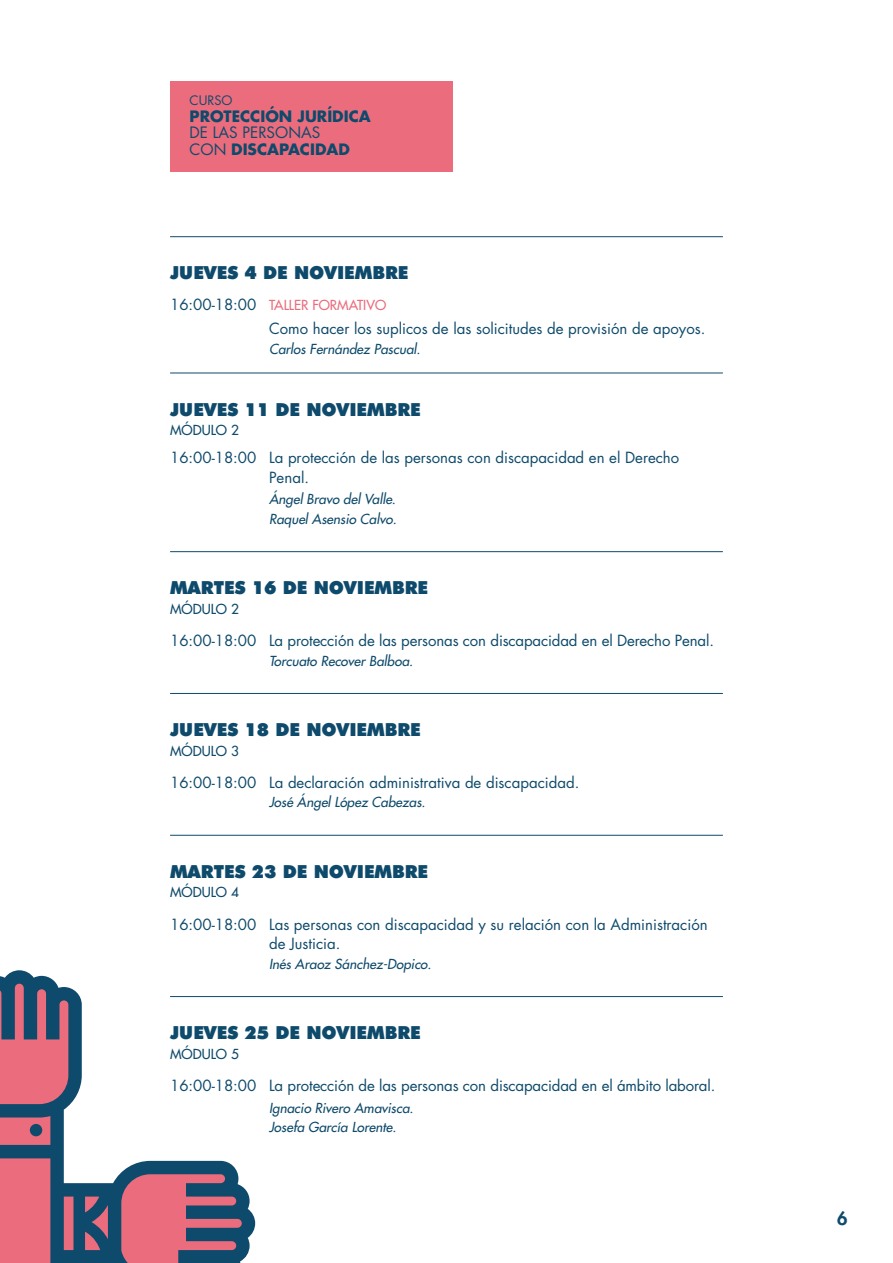
<style>
.page{position:relative;width:893px;height:1263px;background:#fff}
.page>*{position:absolute;margin:0;border:0;box-sizing:border-box;transform-origin:0 0}
.dia{font:900 18px "Futura BT";color:#0e4a6b}
.t1{font:800 18px "Futura";color:#0e4a6b}
.t2{font:15.3px/16.5px "Futura";color:#0e4a6b}
.t3{font:700 15.3px "Futura";color:#0e4a6b}
.cuerpo2{font:15px/19.5px "Futura";color:#0e4a6b}
.cuerpo2-2{font:italic 13.5px "Futura";color:#0e4a6b}
.dia-2{font:13.5px "Futura";color:#0e4a6b}
.cuerpo2-3{font:13.5px "Futura";color:#eb6d7d}
.t4{font:12.75px "Futura";color:#0e4a6b}
.s1{font-weight:700}
.s2{font-size:15px;color:#0e4a6b}
</style>
<div class="page">
<div style="left:170px;top:81px;width:282px;height:90px;background:#eb6d7d"></div>
<hr style="left:170px;top:236px;width:553px;height:1px;background:#0e4a6b">
<hr style="left:170px;top:373px;width:553px;height:1px;background:#0e4a6b">
<hr style="left:170px;top:551px;width:553px;height:1px;background:#0e4a6b">
<hr style="left:170px;top:693px;width:553px;height:1px;background:#0e4a6b">
<hr style="left:170px;top:835px;width:553px;height:1px;background:#0e4a6b">
<hr style="left:170px;top:996px;width:553px;height:1px;background:#0e4a6b">
<svg style="left:0;top:970px;width:263px;height:293px"></svg>
<p class="t4" style="left:190px;top:92px;width:44px">CURSO</p>
<p class="t3" style="left:190px;top:106px;width:183px">PROTECCIÓN JURÍDICA</p>
<p class="t2" style="left:190px;top:124px;width:162px">DE LAS PERSONAS<br>CON <span class="s1">DISCAPACIDAD</span></p>
<p class="dia" style="left:170px;top:262px;width:240px">JUEVES 4 DE NOVIEMBRE</p>
<p class="cuerpo2-3" style="left:170px;top:297px;width:218px"><span class="s2">16:00-18:00</span> TALLER FORMATIVO</p>
<p class="cuerpo2" style="left:269px;top:319px;width:438px">Como hacer los suplicos de las solicitudes de provisión de apoyos.</p>
<p class="cuerpo2-2" style="left:269px;top:340px;width:153px">Carlos Fernández Pascual.</p>
<p class="dia" style="left:170px;top:398px;width:252px">JUEVES 11 DE NOVIEMBRE</p>
<p class="dia-2" style="left:170px;top:421px;width:70px">MÓDULO 2</p>
<p class="cuerpo2" style="left:269px;top:448px;width:412px;text-indent:-99px">16:00-18:00 La protección de las personas con discapacidad en el Derecho<br>Penal.</p>
<p class="cuerpo2-2" style="left:269px;top:491px;width:128px">Ángel Bravo del Valle.</p>
<p class="cuerpo2-2" style="left:269px;top:510px;width:129px">Raquel Asensio Calvo.</p>
<p class="dia" style="left:170px;top:577px;width:260px">MARTES 16 DE NOVIEMBRE</p>
<p class="dia-2" style="left:170px;top:600px;width:70px">MÓDULO 2</p>
<p class="cuerpo2" style="left:170px;top:631px;width:545px">16:00-18:00 La protección de las personas con discapacidad en el Derecho Penal.</p>
<p class="cuerpo2-2" style="left:269px;top:652px;width:145px">Torcuato Recover Balboa.</p>
<p class="dia" style="left:170px;top:719px;width:252px">JUEVES 18 DE NOVIEMBRE</p>
<p class="dia-2" style="left:170px;top:742px;width:70px">MÓDULO 3</p>
<p class="cuerpo2" style="left:170px;top:772px;width:411px">16:00-18:00 La declaración administrativa de discapacidad.</p>
<p class="cuerpo2-2" style="left:269px;top:794px;width:158px">José Ángel López Cabezas.</p>
<p class="dia" style="left:170px;top:860px;width:260px">MARTES 23 DE NOVIEMBRE</p>
<p class="dia-2" style="left:170px;top:884px;width:70px">MÓDULO 4</p>
<p class="cuerpo2" style="left:269px;top:914px;width:440px;text-indent:-99px">16:00-18:00 Las personas con discapacidad y su relación con la Administración de Justicia.</p>
<p class="cuerpo2-2" style="left:269px;top:955px;width:164px">Inés Araoz Sánchez-Dopico.</p>
<p class="dia" style="left:170px;top:1022px;width:252px">JUEVES 25 DE NOVIEMBRE</p>
<p class="dia-2" style="left:170px;top:1045px;width:70px">MÓDULO 5</p>
<p class="cuerpo2" style="left:170px;top:1075px;width:547px">16:00-18:00 La protección de las personas con discapacidad en el ámbito laboral.</p>
<p class="cuerpo2-2" style="left:269px;top:1099px;width:146px">Ignacio Rivero Amavisca.</p>
<p class="cuerpo2-2" style="left:269px;top:1118px;width:129px">Josefa García Lorente.</p>
<p class="t1" style="left:837px;top:1206px;width:12px">6</p>
</div>
